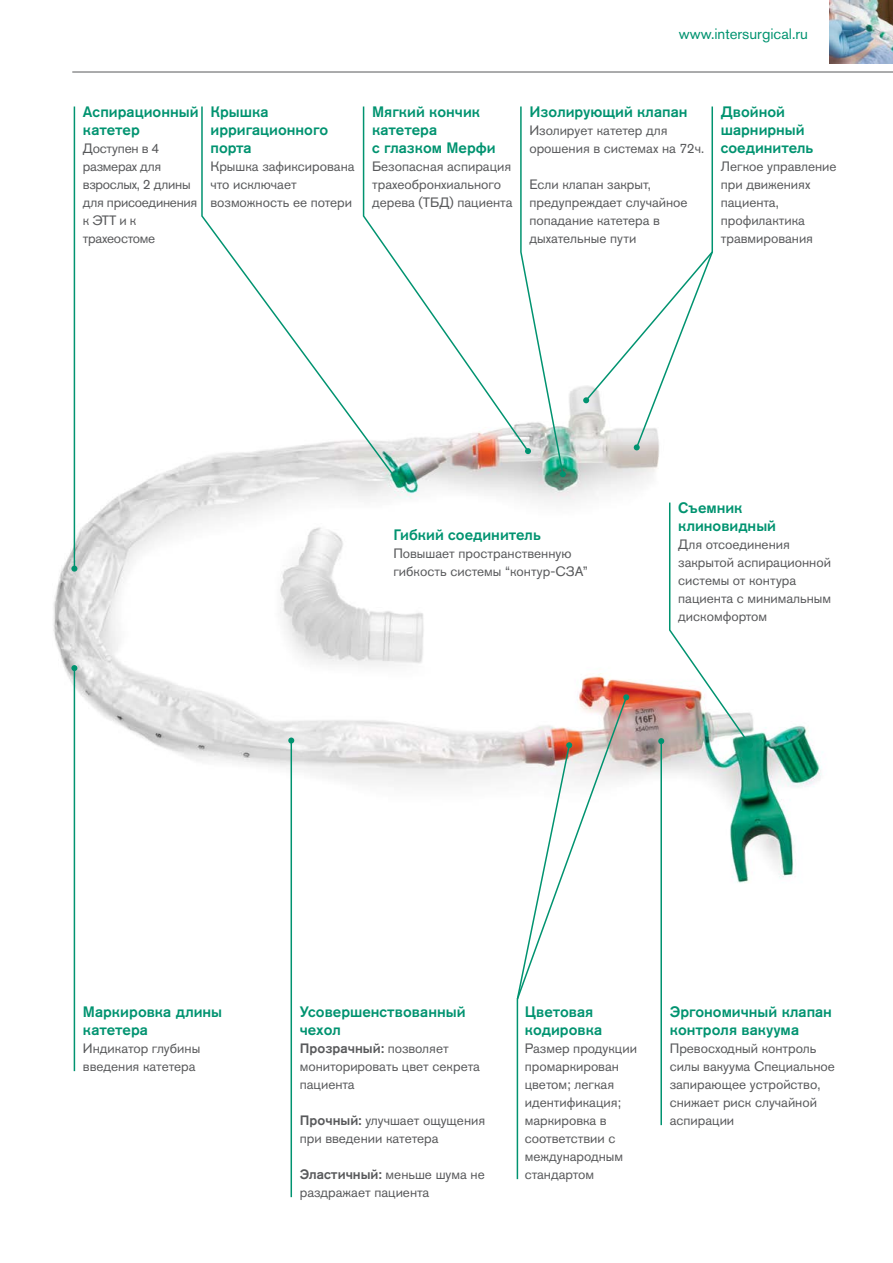
<style>
.page{position:relative;width:893px;height:1263px;background:#fff}
.page>*{position:absolute;margin:0;border:0;box-sizing:border-box;transform-origin:0 0}
.sub_heading_critical{font:500 15px/18px "Akzidenz Grotesk Pro";color:#009370}
.t1{font:15px "Akzidenz Grotesk Pro";color:#009370}
.body_text{font:13.5px/18px "Akzidenz Grotesk Pro";color:#58595b}
.body_text-2{font:13.5px/18px "Akzidenz Grotesk Pro";letter-spacing:-.02em;color:#58595b}
.s1{font-weight:500}
</style>
<div class="page">
<hr style="left:72px;top:72px;width:821px;height:1px;background:#58595b">
<img style="left:829px;top:0;width:64px;height:63px">
<img style="left:53px;top:295px;width:770px;height:645px">
<hr style="left:74px;top:107px;width:1px;height:462px;background:#009370">
<svg style="left:71px;top:566px;width:6px;height:6px"></svg>
<svg style="left:200px;top:106px;width:198px;height:375px"></svg>
<svg style="left:393px;top:476px;width:6px;height:6px"></svg>
<svg style="left:362px;top:106px;width:157px;height:347px"></svg>
<svg style="left:519px;top:106px;width:47px;height:371px"></svg>
<svg style="left:583px;top:106px;width:131px;height:344px"></svg>
<hr style="left:291px;top:740px;width:1px;height:457px;background:#009370">
<svg style="left:288px;top:737px;width:6px;height:6px"></svg>
<hr style="left:74px;top:668px;width:1px;height:403px;background:#009370">
<svg style="left:71px;top:665px;width:6px;height:6px"></svg>
<hr style="left:660px;top:741px;width:2px;height:384px;background:#009370">
<svg style="left:658px;top:501px;width:95px;height:247px"></svg>
<svg style="left:515px;top:694px;width:114px;height:486px"></svg>
<p class="t1" style="left:679px;top:24px;width:131px">www.intersurgical.ru</p>
<p class="sub_heading_critical" style="left:83px;top:103px;width:117px">Аспирационный катетер</p>
<p class="body_text-2" style="left:83px;top:139px;width:116px">Доступен в 4 размерах для взрослых, 2 длины для присоединения к ЭТТ и к трахеостоме</p>
<p class="sub_heading_critical" style="left:210px;top:103px;width:60px">Крышка</p>
<p class="sub_heading_critical" style="left:210px;top:121px;width:119px">ирригационного порта</p>
<p class="body_text" style="left:210px;top:157px;width:146px">Крышка зафиксирована что исключает возможность ее потери</p>
<p class="sub_heading_critical" style="left:372px;top:103px;width:110px">Мягкий кончик катетера</p>
<p class="sub_heading_critical" style="left:372px;top:139px;width:125px">с глазком Мерфи</p>
<p class="body_text" style="left:372px;top:157px;width:142px">Безопасная аспирация трахеобронхиального дерева (ТБД) пациента</p>
<p class="sub_heading_critical" style="left:529px;top:103px;width:160px">Изолирующий клапан</p>
<p class="body_text" style="left:529px;top:121px;width:176px">Изолирует катетер для орошения в системах на 72ч.</p>
<p class="body_text" style="left:529px;top:175px;width:160px">Если клапан закрыт, предупреждает случайное попадание катетера в дыхательные пути</p>
<p class="sub_heading_critical" style="left:721px;top:103px;width:94px">Двойной шарнирный соединитель</p>
<p class="body_text" style="left:721px;top:157px;width:117px">Легкое управление при движениях пациента, профилактика травмирования</p>
<p class="sub_heading_critical" style="left:393px;top:526px;width:149px">Гибкий соединитель</p>
<p class="body_text" style="left:393px;top:544px;width:196px">Повышает пространственную гибкость системы “контур-СЗА”</p>
<p class="sub_heading_critical" style="left:678px;top:499px;width:99px">Съемник клиновидный</p>
<p class="body_text" style="left:678px;top:535px;width:154px">Для отсоединения закрытой аспирационной системы от контура пациента с минимальным дискомфортом</p>
<p class="sub_heading_critical" style="left:83px;top:1003px;width:141px">Маркировка длины катетера</p>
<p class="body_text" style="left:83px;top:1039px;width:119px">Индикатор глубины введения катетера</p>
<p class="sub_heading_critical" style="left:300px;top:1003px;width:167px">Усовершенствованный чехол</p>
<p class="body_text" style="left:300px;top:1039px;width:182px"><span class="s1">Прозрачный:</span> позволяет мониторировать цвет секрета пациента</p>
<p class="body_text" style="left:300px;top:1111px;width:187px"><span class="s1">Прочный:</span> улучшает ощущения при введении катетера</p>
<p class="body_text" style="left:300px;top:1165px;width:186px"><span class="s1">Эластичный:</span> меньше шума не раздражает пациента</p>
<p class="sub_heading_critical" style="left:525px;top:1003px;width:79px">Цветовая кодировка</p>
<p class="body_text" style="left:525px;top:1039px;width:114px">Размер продукции промаркирован цветом; легкая идентификация; маркировка в соответствии с международным стандартом</p>
<p class="sub_heading_critical" style="left:670px;top:1003px;width:164px">Эргономичный клапан контроля вакуума</p>
<p class="body_text" style="left:670px;top:1039px;width:167px">Превосходный контроль силы вакуума Специальное запирающее устройство, снижает риск случайной аспирации</p>
</div>
